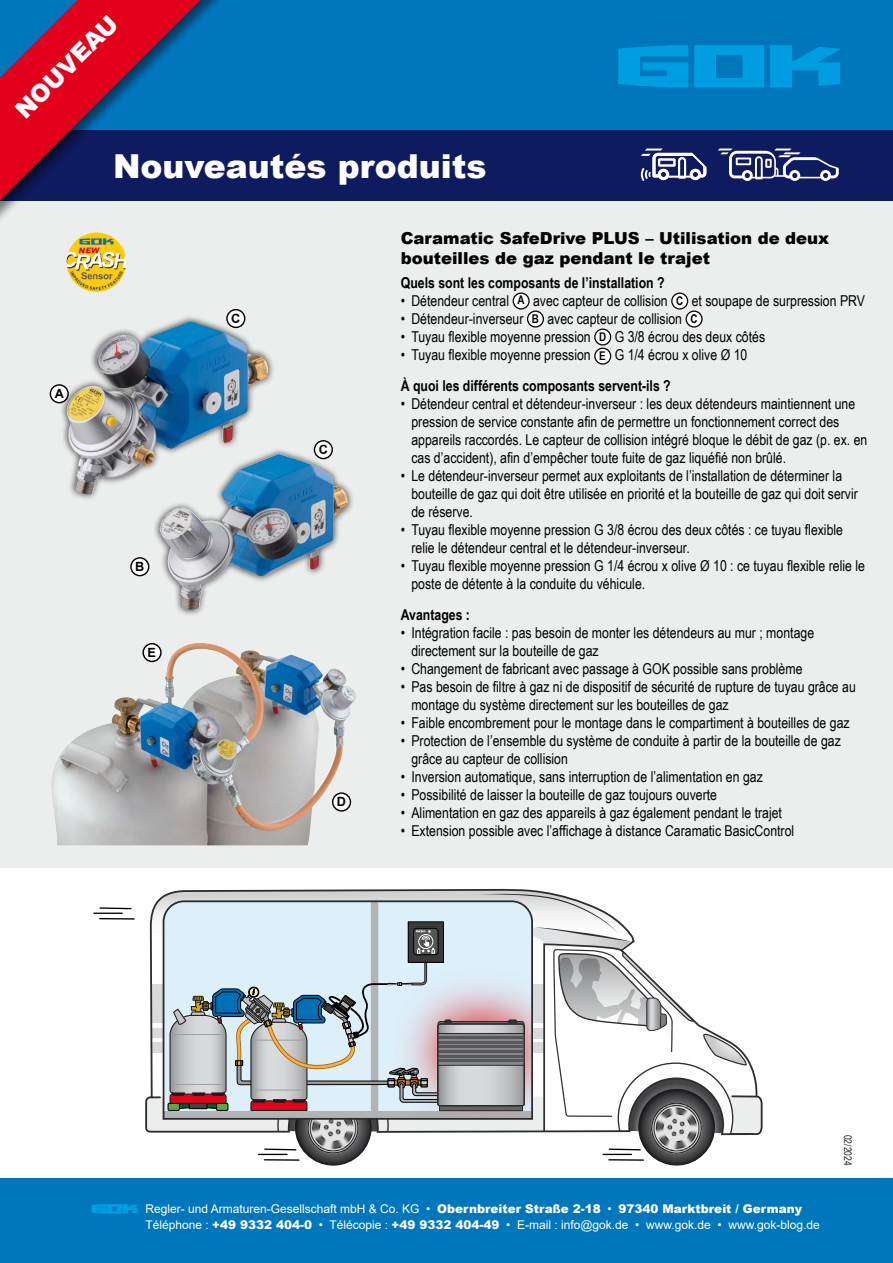
<style>
.page{position:relative;width:893px;height:1263px;background:#fff}
.page>*{position:absolute;margin:0;border:0;box-sizing:border-box;transform-origin:0 0}
.t1{font:900 33px "Arial";color:#fff}
.t2{font:900 24px "Arial";color:#fff}
.t3{font:900 16.5px/19.8px "Arial";color:#000}
.t4{font:15px/18px "Arial Narrow";color:#000}
.t5{font:700 15px "Arial Narrow";color:#000}
.t6{font:700 12.75px "Arial";color:#000}
.t7{font:12px/15.3px "Arial";color:#fff}
.t8{font:10.5px "Arial Narrow";color:#282829}
.s1{font-weight:700;font-size:12px}
.s2{font-weight:700}
.s3{font-weight:900}
</style>
<div class="page">
<div style="left:0;top:0;width:893px;height:208px;background:#0076bd"></div>
<div style="left:0;top:198px;width:893px;height:669px;background:#eceded"></div>
<div style="left:0;top:1178px;width:893px;height:85px;background:#0076bd"></div>
<div style="left:0;top:130px;width:893px;height:70px;background:#0f1b5f"></div>
<div style="left:0;top:0;width:232px;height:226px;background:#000;opacity:.5"></div>
<svg style="left:0;top:0;width:218px;height:211px"></svg>
<svg style="left:770px;top:46px;width:70px;height:41px"></svg>
<svg style="left:619px;top:45px;width:69px;height:42px"></svg>
<svg style="left:694px;top:45px;width:70px;height:42px"></svg>
<svg style="left:92px;top:1204px;width:45px;height:9px"></svg>
<svg style="left:641px;top:149px;width:65px;height:32px"></svg>
<svg style="left:718px;top:149px;width:121px;height:32px"></svg>
<svg style="left:513px;top:293px;width:16px;height:16px"></svg>
<div style="left:513px;top:292px;width:17px;height:18px;border:1px solid #000;border-radius:50%"></div>
<svg style="left:672px;top:293px;width:16px;height:16px"></svg>
<div style="left:671px;top:292px;width:17px;height:18px;border:1px solid #000;border-radius:50%"></div>
<svg style="left:528px;top:311px;width:15px;height:16px"></svg>
<div style="left:527px;top:310px;width:17px;height:18px;border:1px solid #000;border-radius:50%"></div>
<svg style="left:686px;top:311px;width:16px;height:16px"></svg>
<div style="left:686px;top:310px;width:17px;height:18px;border:1px solid #000;border-radius:50%"></div>
<svg style="left:595px;top:329px;width:16px;height:16px"></svg>
<div style="left:594px;top:328px;width:17px;height:18px;border:1px solid #000;border-radius:50%"></div>
<svg style="left:595px;top:348px;width:16px;height:16px"></svg>
<div style="left:594px;top:348px;width:17px;height:17px;border:1px solid #000;border-radius:50%"></div>
<img style="left:260px;top:1136px;width:111px;height:30px">
<svg style="left:259px;top:1148px;width:38px;height:7px"></svg>
<hr style="left:265px;top:1159px;width:34px;height:2px;background:#000">
<svg style="left:145px;top:889px;width:411px;height:242px"></svg>
<svg style="left:99px;top:907px;width:33px;height:3px"></svg>
<hr style="left:94px;top:912px;width:28px;height:2px;background:#000">
<hr style="left:100px;top:918px;width:34px;height:1px;background:#000">
<img style="left:603px;top:1136px;width:111px;height:30px">
<svg style="left:146px;top:894px;width:617px;height:242px"></svg>
<img style="left:51px;top:645px;width:305px;height:200px">
<div style="left:143px;top:644px;width:18px;height:17px;background:#fff;border-radius:50%"></div>
<div style="left:142px;top:643px;width:20px;height:19px;border:1px solid #000;border-radius:50%"></div>
<div style="left:333px;top:793px;width:17px;height:18px;background:#fff;border-radius:50%"></div>
<div style="left:332px;top:792px;width:19px;height:20px;border:1px solid #000;border-radius:50%"></div>
<div style="left:60px;top:315px;width:215px;height:186px;background:#000;opacity:.75"></div>
<img style="left:96px;top:322px;width:94px;height:37px">
<div style="left:50px;top:385px;width:18px;height:18px;background:#fff;border-radius:50%"></div>
<div style="left:50px;top:384px;width:19px;height:19px;border:1px solid #000;border-radius:50%"></div>
<div style="left:227px;top:310px;width:18px;height:17px;background:#fff;border-radius:50%"></div>
<div style="left:226px;top:309px;width:19px;height:19px;border:1px solid #000;border-radius:50%"></div>
<div style="left:153px;top:447px;width:202px;height:169px;background:#000;opacity:.75"></div>
<img style="left:160px;top:454px;width:117px;height:156px">
<div style="left:314px;top:441px;width:18px;height:18px;background:#fff;border-radius:50%"></div>
<div style="left:314px;top:440px;width:19px;height:19px;border:1px solid #000;border-radius:50%"></div>
<div style="left:131px;top:558px;width:18px;height:18px;background:#fff;border-radius:50%"></div>
<div style="left:130px;top:557px;width:19px;height:19px;border:1px solid #000;border-radius:50%"></div>
<img style="left:67px;top:232px;width:59px;height:60px;border-radius:29px">
<h2 class="t2" style="left:7px;top:102px;width:135px;rotate:-45deg">NOUVEAU</h2>
<p class="t6" style="left:55px;top:384px;width:11px">A</p>
<h1 class="t1" style="left:113px;top:142px;width:375px">Nouveautés produits</h1>
<p class="t6" style="left:231px;top:309px;width:11px">C</p>
<p class="t6" style="left:135px;top:557px;width:11px">B</p>
<p class="t6" style="left:147px;top:643px;width:10px">E</p>
<p class="t6" style="left:319px;top:440px;width:11px">C</p>
<p class="t6" style="left:337px;top:792px;width:11px">D</p>
<p class="t3" style="left:401px;top:228px;width:430px">Caramatic SafeDrive PLUS – Utilisation de deux bouteilles de gaz pendant le trajet</p>
<p class="t5" style="left:401px;top:272px;width:265px">Quels sont les composants de l’installation ?</p>
<p class="t4" style="left:401px;top:291px;width:466px">• Détendeur central <span class="s1">A</span> avec capteur de collision <span class="s1">C</span> et soupape de surpression PRV</p>
<p class="t4" style="left:401px;top:309px;width:298px">• Détendeur-inverseur <span class="s1">B</span> avec capteur de collision <span class="s1">C</span></p>
<p class="t4" style="left:401px;top:327px;width:366px">• Tuyau flexible moyenne pression <span class="s1">D</span> G 3/8 écrou des deux côtés</p>
<p class="t4" style="left:401px;top:339px;width:348px;line-height:30.8px">• Tuyau flexible moyenne pression <span class="s1">E</span> G 1/4 écrou x olive Ø 10<br><span class="s2">À quoi les différents composants servent-ils ?</span></p>
<p class="t4" style="left:411px;top:394px;width:458px;text-indent:-11px">• Détendeur central et détendeur-inverseur : les deux détendeurs maintiennent une pression de service constante afin de permettre un fonctionnement correct des appareils raccordés. Le capteur de collision intégré bloque le débit de gaz (p. ex. en cas d’accident), afin d’empêcher toute fuite de gaz liquéfié non brûlé.</p>
<p class="t4" style="left:411px;top:466px;width:448px;text-indent:-11px">• Le détendeur-inverseur permet aux exploitants de l’installation de déterminer la bouteille de gaz qui doit être utilisée en priorité et la bouteille de gaz qui doit servir de réserve.</p>
<p class="t4" style="left:411px;top:520px;width:433px;text-indent:-11px">• Tuyau flexible moyenne pression G 3/8 écrou des deux côtés : ce tuyau flexible relie le détendeur central et le détendeur-inverseur.</p>
<p class="t4" style="left:411px;top:556px;width:455px;text-indent:-11px">• Tuyau flexible moyenne pression G 1/4 écrou x olive Ø 10 : ce tuyau flexible relie le poste de détente à la conduite du véhicule.</p>
<p class="t5" style="left:401px;top:603px;width:71px">Avantages :</p>
<p class="t4" style="left:411px;top:623px;width:404px;text-indent:-11px">• Intégration facile : pas besoin de monter les détendeurs au mur ; montage directement sur la bouteille de gaz</p>
<p class="t4" style="left:401px;top:659px;width:403px">• Changement de fabricant avec passage à GOK possible sans problème</p>
<p class="t4" style="left:411px;top:677px;width:446px;text-indent:-11px">• Pas besoin de filtre à gaz ni de dispositif de sécurité de rupture de tuyau grâce au montage du système directement sur les bouteilles de gaz</p>
<p class="t4" style="left:401px;top:713px;width:450px">• Faible encombrement pour le montage dans le compartiment à bouteilles de gaz</p>
<p class="t4" style="left:411px;top:731px;width:431px;text-indent:-11px">• Protection de l’ensemble du système de conduite à partir de la bouteille de gaz grâce au capteur de collision</p>
<p class="t4" style="left:401px;top:767px;width:364px">• Inversion automatique, sans interruption de l’alimentation en gaz</p>
<p class="t4" style="left:401px;top:785px;width:318px">• Possibilité de laisser la bouteille de gaz toujours ouverte</p>
<p class="t4" style="left:401px;top:803px;width:383px">• Alimentation en gaz des appareils à gaz également pendant le trajet</p>
<p class="t4" style="left:401px;top:821px;width:395px">• Extension possible avec l’affichage à distance Caramatic BasicControl</p>
<p class="t7" style="left:145px;top:1201px;width:676px">Regler- und Armaturen-Gesellschaft mbH &amp; Co. KG • <span class="s3">Obernbreiter Straße 2-18</span> • <span class="s3">97340 Marktbreit / Germany<br></span>Téléphone : <span class="s3">+49 9332 404-0</span> • Télécopie : <span class="s3">+49 9332 404-49</span> • E-mail : info@gok.de • www.gok.de • www.gok-blog.de</p>
<p class="t8" style="left:855px;top:1135px;width:33px;rotate:90deg">02/2024</p>
</div>
